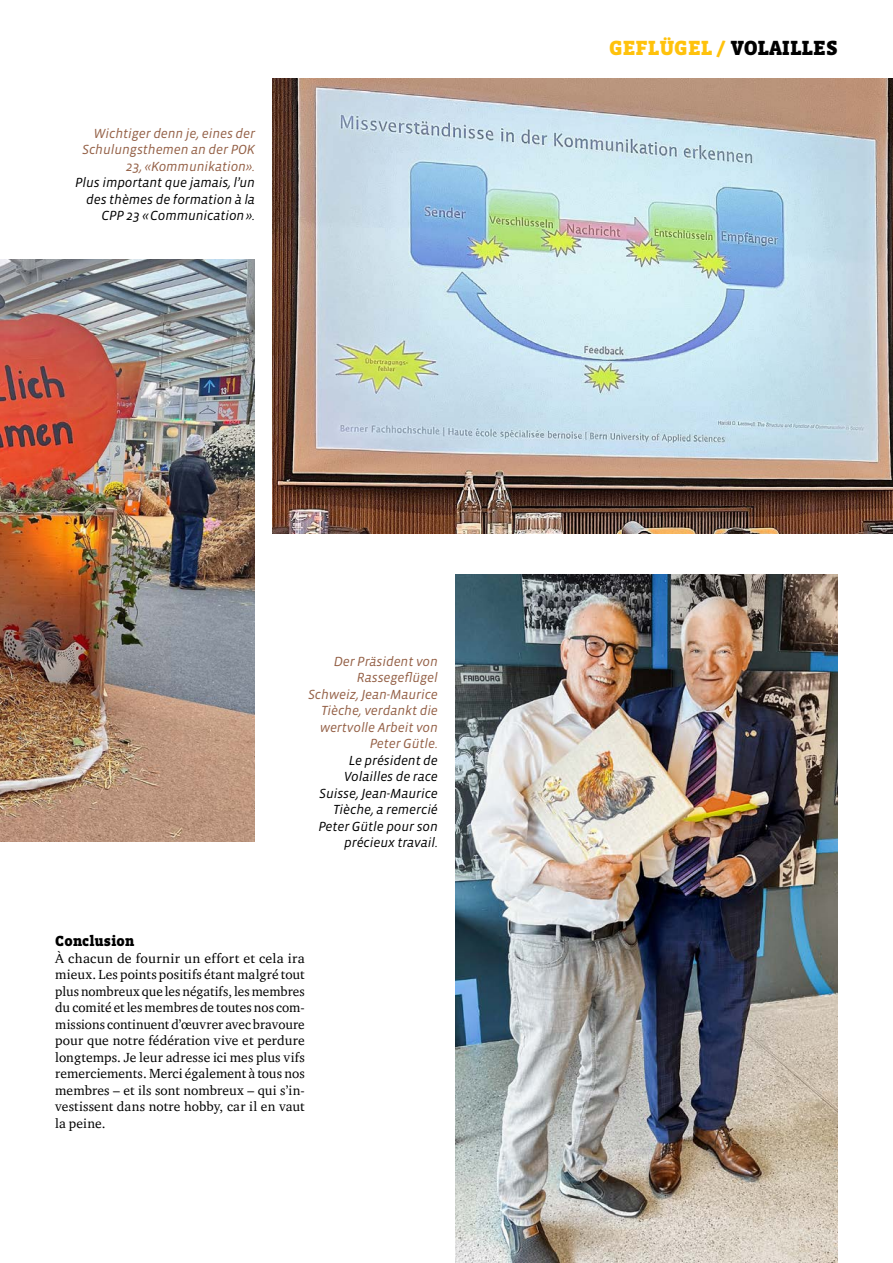
<style>
.page{position:relative;width:893px;height:1263px;background:#fff}
.page>*{position:absolute;margin:0;border:0;box-sizing:border-box;transform-origin:0 0}
.t1{font:900 21px "Vista Slab OT";color:#ffc20c}
.t2{font:900 15px "Vista Slab OT";color:#000}
.t3{font:13.5px/16.5px "Charter ITC";letter-spacing:.01em;color:#000;text-align:justify}
.t4{font:italic 13.5px/16.5px "Vista Sans OT";letter-spacing:-.01em;color:#000;text-align:right}
.t5{font:italic 13.5px/16.5px "Vista Sans OT";letter-spacing:-.01em;color:#946046;text-align:right}
.s1{color:#000}
</style>
<div class="page">
<img style="left:0;top:259px;width:255px;height:583px">
<img style="left:272px;top:78px;width:621px;height:456px">
<img style="left:455px;top:574px;width:383px;height:689px">
<p class="t5" style="left:82px;top:125px;width:174px">Wichtiger denn je, eines der<br>Schulungsthemen an der POK<br>23, «Kommunikation».</p>
<p class="t4" style="left:75px;top:175px;width:182px">Plus important que jamais, l’un des thèmes de formation à la<br>CPP 23 «Communication».</p>
<h1 class="t1" style="left:609px;top:37px;width:230px">GEFLÜGEL / <span class="s1">VOLAILLES</span></h1>
<p class="t5" style="left:308px;top:653px;width:131px">Der Präsident von<br>Rassegeflügel<br>Schweiz, Jean-Maurice<br>Tièche, verdankt die wertvolle Arbeit von<br>Peter Gütle.</p>
<p class="t4" style="left:318px;top:752px;width:121px">Le président de<br>Volailles de race<br>Suisse, Jean-Maurice<br>Tièche, a remercié<br>Peter Gütle pour son précieux travail.</p>
<p class="t2" style="left:55px;top:934px;width:81px">Conclusion</p>
<p class="t3" style="left:55px;top:950px;width:251px">À chacun de fournir un effort et cela ira mieux. Les points positifs étant malgré tout plus nombreux que les négatifs, les membres du comité et les membres de toutes nos com&shy;missions continuent d’œuvrer avec bravoure pour que notre fédération vive et perdure longtemps. Je leur adresse ici mes plus vifs remerciements. Merci également à tous nos membres – et ils sont nombreux – qui s’in&shy;vestissent dans notre hobby, car il en vaut la peine.</p>
</div>
